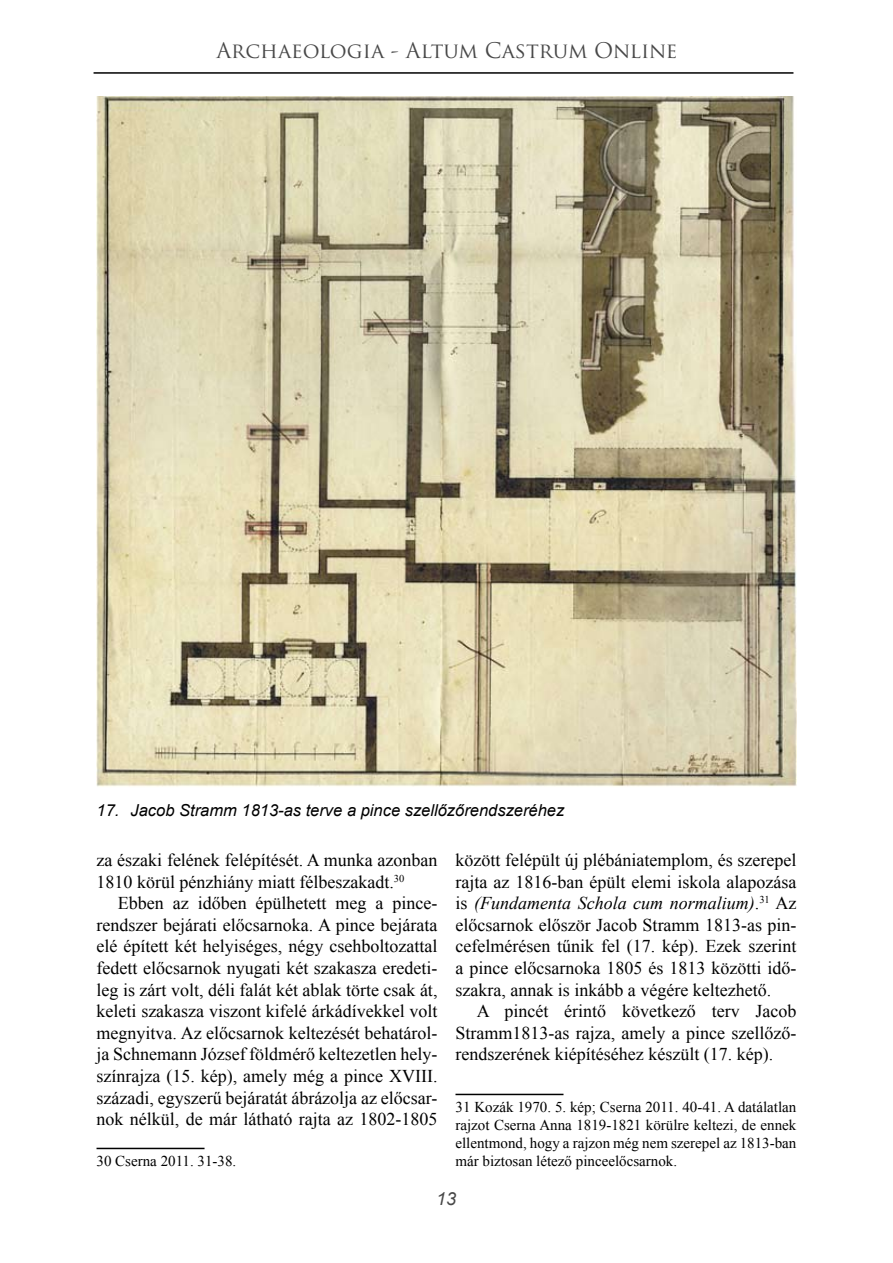
<style>
.page{position:relative;width:893px;height:1263px;background:#fff}
.page>*{position:absolute;margin:0;border:0;box-sizing:border-box;transform-origin:0 0}
.t1{font:21px "Trajan Pro";color:#484848}
.t2{font:18px/21.6px "Times New Roman";color:#000;text-align:justify}
.t3{font:italic 18px "Arial";color:#484848}
.t4{font:italic 16.5px "Arial";color:#000}
.t5{font:15px/18px "Times New Roman";color:#000;text-align:justify}
.s1{font-style:italic}
</style>
<div class="page">
<hr style="left:94px;top:72px;width:699px;height:2px;background:#000">
<hr style="left:97px;top:1148px;width:108px;height:1px;background:#000">
<hr style="left:455px;top:1094px;width:108px;height:1px;background:#000">
<img style="left:97px;top:97px;width:699px;height:690px">
<p class="t1" style="left:216px;top:37px;width:463px">Archaeologia - Altum Castrum Online</p>
<p class="t4" style="left:97px;top:799px;width:469px">17. Jacob Stramm 1813-as terve a pince szellőzőrendszeréhez</p>
<p class="t2" style="left:97px;top:849px;width:342px">za északi felének felépítését. A munka azonban<br>1810 körül pénzhiány miatt félbeszakadt.<sup>30</sup></p>
<p class="t2" style="left:97px;top:892px;width:342px;text-indent:21px">Ebben az időben épülhetett meg a pince&shy;rendszer bejárati előcsarnoka. A pince bejárata elé épített két helyiséges, négy csehboltozattal fedett előcsarnok nyugati két szakasza eredeti&shy;leg is zárt volt, déli falát két ablak törte csak át, keleti szakasza viszont kifelé árkádívekkel volt megnyitva. Az előcsarnok keltezését behatárol&shy;ja Schnemann József földmérő keltezetlen hely&shy;színrajza (15. kép), amely még a pince XVIII. századi, egyszerű bejáratát ábrázolja az előcsar&shy;nok nélkül, de már látható rajta az 1802-1805</p>
<p class="t5" style="left:97px;top:1152px;width:141px">30 Cserna 2011. 31-38.</p>
<p class="t2" style="left:455px;top:849px;width:342px">között felépült új plébániatemplom, és szerepel rajta az 1816-ban épült elemi iskola alapozása is <span class="s1">(Fundamenta Schola cum normalium)</span>.<sup>31</sup> Az előcsarnok először Jacob Stramm 1813-as pin&shy;cefelmérésen tűnik fel (17. kép). Ezek szerint a pince előcsarnoka 1805 és 1813 közötti idő&shy;szakra, annak is inkább a végére keltezhető.</p>
<p class="t2" style="left:455px;top:1000px;width:342px;text-indent:21px">A pincét érintő következő terv Jacob Stramm1813-as rajza, amely a pince szellőző&shy;rendszerének kiépítéséhez készült (17. kép).</p>
<p class="t5" style="left:455px;top:1098px;width:342px">31 Kozák 1970. 5. kép; Cserna 2011. 40-41. A datálatlan rajzot Cserna Anna 1819-1821 körülre keltezi, de ennek ellentmond, hogy a rajzon még nem szerepel az 1813-ban már biztosan létező pinceelőcsarnok.</p>
<p class="t3" style="left:436px;top:1187px;width:22px">13</p>
</div>
